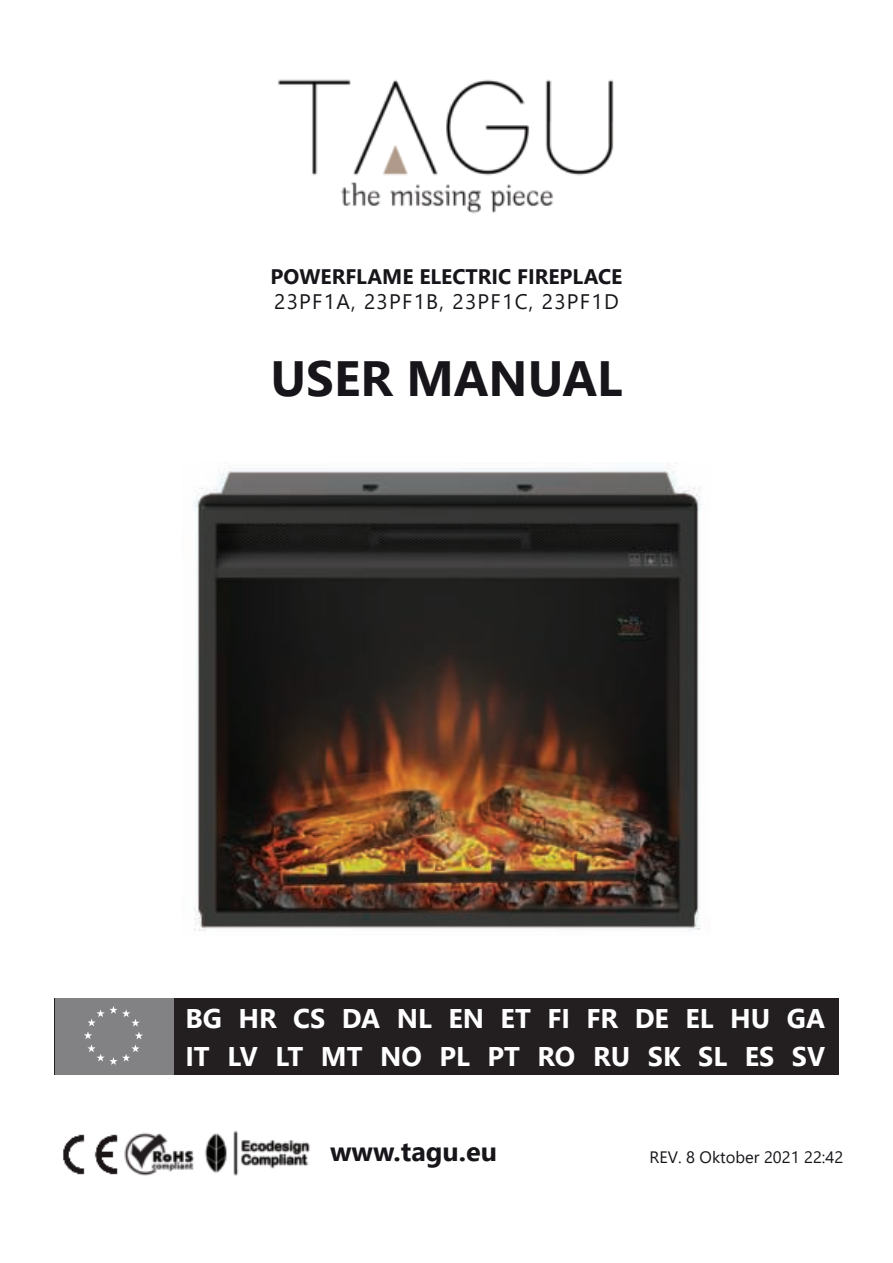
<style>
.page{position:relative;width:893px;height:1263px;background:#fff}
.page>*{position:absolute;margin:0;border:0;box-sizing:border-box;transform-origin:0 0}
.t1{font:700 49.5px "Segoe UI";color:#17151a}
.t2{font:700 27px/37.5px "Segoe UI";color:#fff}
.t3{font:700 27px "Segoe UI";color:#17151a}
.t4{font:700 21px "Segoe UI";color:#17151a}
.t5{font:21px "Segoe UI";letter-spacing:.06em;color:#17151a}
.t6{font:16.5px "Segoe UI";color:#17151a}
</style>
<div class="page">
<img style="left:277px;top:79px;width:337px;height:135px">
<div style="left:54px;top:998px;width:785px;height:76px;background:#231f20"></div>
<div style="left:55px;top:998px;width:118px;height:76px;background:#828285"></div>
<svg style="left:84px;top:1006px;width:59px;height:59px"></svg>
<img style="left:63px;top:1131px;width:247px;height:45px">
<img style="left:194px;top:463px;width:507px;height:468px">
<p class="t4" style="left:271px;top:268px;width:353px">POWERFLAME ELECTRIC FIREPLACE</p>
<p class="t5" style="left:274px;top:293px;width:346px">23PF1A, 23PF1B, 23PF1C, 23PF1D</p>
<h1 class="t1" style="left:270px;top:359px;width:353px">USER MANUAL</h1>
<p class="t2" style="left:185px;top:1003px;width:641px">BG HR CS DA NL EN ET FI FR DE EL HU GA<br>IT LV LT MT NO PL PT RO RU SK SL ES SV</p>
<p class="t3" style="left:330px;top:1141px;width:169px">www.tagu.eu</p>
<p class="t6" style="left:650px;top:1150px;width:195px">REV. 8 Oktober 2021 22:42</p>
</div>
